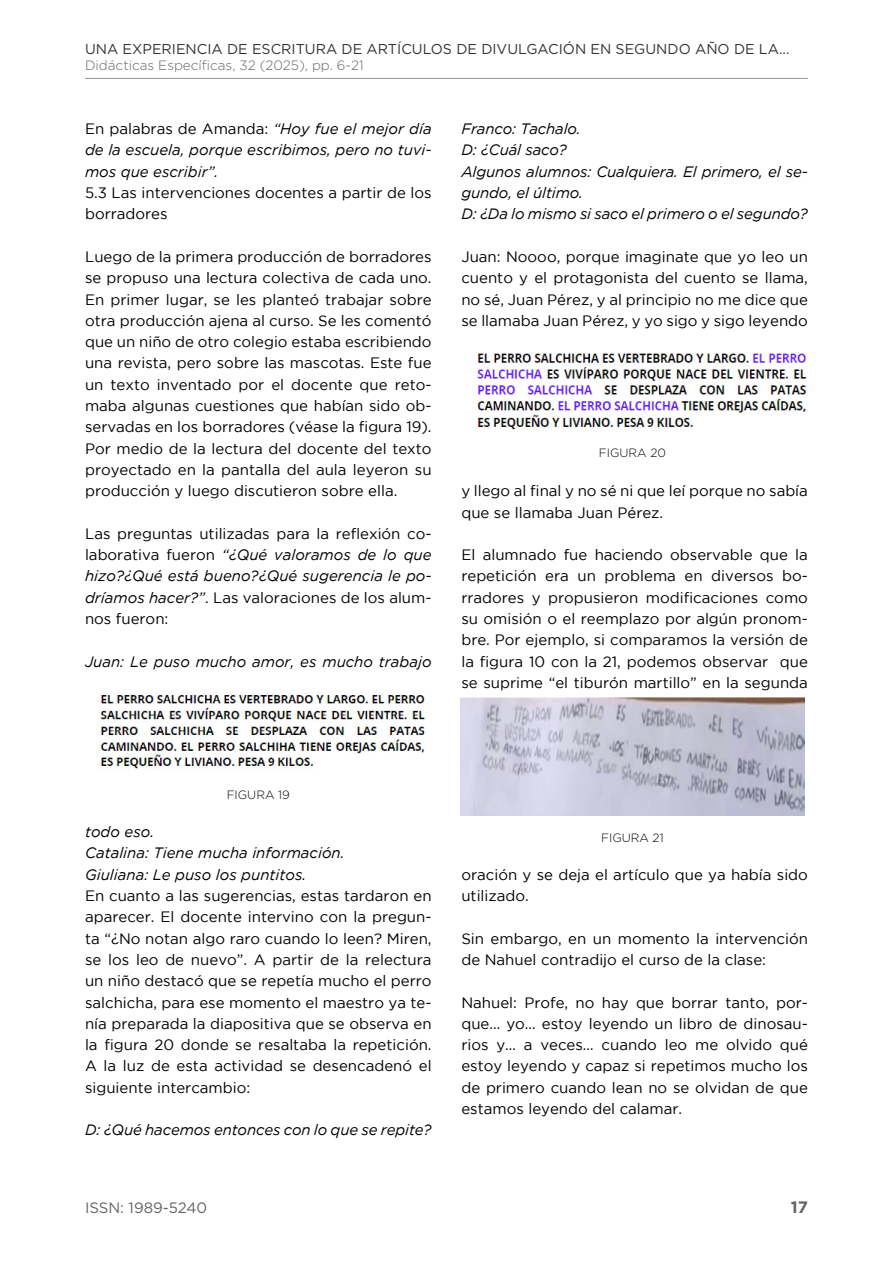
<style>
.page{position:relative;width:893px;height:1263px;background:#fff}
.page>*{position:absolute;margin:0;border:0;box-sizing:border-box;transform-origin:0 0}
.t1{font:700 16.5px "Gotham";color:#646464}
.t2{font:15px/21.3px "Gotham";color:#000;text-align:justify}
.t3{font:italic 15px/21.3px "Gotham";color:#000}
.t4{font:15px "Gotham";color:#646464}
.t5{font:14.25px "Gotham";color:#323232}
.t6{font:300 13.5px "Gotham";color:#646464}
.t7{font:300 12px "Gotham";color:#000}
.s1{font-style:normal}
.s2{font-style:italic}
</style>
<div class="page">
<hr style="left:85px;top:78px;width:723px;height:1px;background:#95979b">
<img style="left:99px;top:692px;width:327px;height:77px">
<img style="left:477px;top:352px;width:330px;height:78px">
<img style="left:460px;top:697px;width:345px;height:119px">
<p class="t5" style="left:85px;top:40px;width:706px">UNA EXPERIENCIA DE ESCRITURA DE ARTÍCULOS DE DIVULGACIÓN EN SEGUNDO AÑO DE LA...</p>
<p class="t6" style="left:85px;top:57px;width:280px">Didácticas Específicas, 32 (2025), pp. 6-21</p>
<p class="t3" style="left:85px;top:118px;width:348px;text-align:justify"><span class="s1">En palabras de Amanda:</span> “Hoy fue el mejor día de la escuela, porque escribimos, pero no tuvi&shy;mos que escribir”.</p>
<p class="t2" style="left:85px;top:182px;width:348px">5.3 Las intervenciones docentes a partir de los borradores</p>
<p class="t2" style="left:85px;top:246px;width:348px">Luego de la primera producción de borradores se propuso una lectura colectiva de cada uno.<br>En primer lugar, se les planteó trabajar sobre otra producción ajena al curso. Se les comentó que un niño de otro colegio estaba escribiendo una revista, pero sobre las mascotas. Este fue un texto inventado por el docente que reto&shy;maba algunas cuestiones que habían sido ob&shy;servadas en los borradores (véase la figura 19).<br>Por medio de la lectura del docente del texto proyectado en la pantalla del aula leyeron su producción y luego discutieron sobre ella.</p>
<p class="t2" style="left:85px;top:523px;width:348px">Las preguntas utilizadas para la reflexión co&shy;laborativa fueron <span class="s2">“¿Qué valoramos de lo que hizo?¿Qué está bueno?¿Qué sugerencia le po&shy;dríamos hacer?”</span>. Las valoraciones de los alum&shy;nos fueron:</p>
<p class="t3" style="left:85px;top:651px;width:348px">Juan: Le puso mucho amor, es mucho trabajo</p>
<p class="t3" style="left:461px;top:118px;width:348px">Franco: Tachalo.<br>D: ¿Cuál saco?<br>Algunos alumnos: Cualquiera. El primero, el se&shy;gundo, el último.<br>D: ¿Da lo mismo si saco el primero o el segundo?</p>
<p class="t2" style="left:461px;top:246px;width:348px">Juan: Noooo, porque imaginate que yo leo un cuento y el protagonista del cuento se llama, no sé, Juan Pérez, y al principio no me dice que se llamaba Juan Pérez, y yo sigo y sigo leyendo</p>
<p class="t7" style="left:599px;top:445px;width:69px">FIGURA 20</p>
<p class="t2" style="left:461px;top:480px;width:348px">y llego al final y no sé ni que leí porque no sabía que se llamaba Juan Pérez.</p>
<p class="t2" style="left:461px;top:544px;width:348px">El alumnado fue haciendo observable que la repetición era un problema en diversos bo&shy;rradores y propusieron modificaciones como su omisión o el reemplazo por algún pronom&shy;bre. Por ejemplo, si comparamos la versión de la figura 10 con la 21, podemos observar que se suprime “el tiburón martillo” en la segunda</p>
<p class="t7" style="left:227px;top:787px;width:65px">FIGURA 19</p>
<p class="t3" style="left:85px;top:821px;width:261px">todo eso.<br>Catalina: Tiene mucha información.<br>Giuliana: Le puso los puntitos.</p>
<p class="t2" style="left:85px;top:885px;width:348px">En cuanto a las sugerencias, estas tardaron en aparecer. El docente intervino con la pregun&shy;ta “¿No notan algo raro cuando lo leen? Miren, se los leo de nuevo”. A partir de la relectura un niño destacó que se repetía mucho el perro salchicha, para ese momento el maestro ya te&shy;nía preparada la diapositiva que se observa en la figura 20 donde se resaltaba la repetición.<br>A la luz de esta actividad se desencadenó el siguiente intercambio:</p>
<p class="t3" style="left:85px;top:1119px;width:348px">D: ¿Qué hacemos entonces con lo que se repite?</p>
<p class="t7" style="left:601px;top:830px;width:64px">FIGURA 21</p>
<p class="t2" style="left:461px;top:863px;width:348px">oración y se deja el artículo que ya había sido utilizado.</p>
<p class="t2" style="left:461px;top:927px;width:348px">Sin embargo, en un momento la intervención de Nahuel contradijo el curso de la clase:</p>
<p class="t2" style="left:461px;top:991px;width:348px">Nahuel: Profe, no hay que borrar tanto, por&shy;que… yo… estoy leyendo un libro de dinosau&shy;rios y… a veces… cuando leo me olvido qué estoy leyendo y capaz si repetimos mucho los de primero cuando lean no se olvidan de que estamos leyendo del calamar.</p>
<p class="t4" style="left:85px;top:1198px;width:124px">ISSN: 1989-5240</p>
<p class="t1" style="left:791px;top:1196px;width:19px">17</p>
</div>
